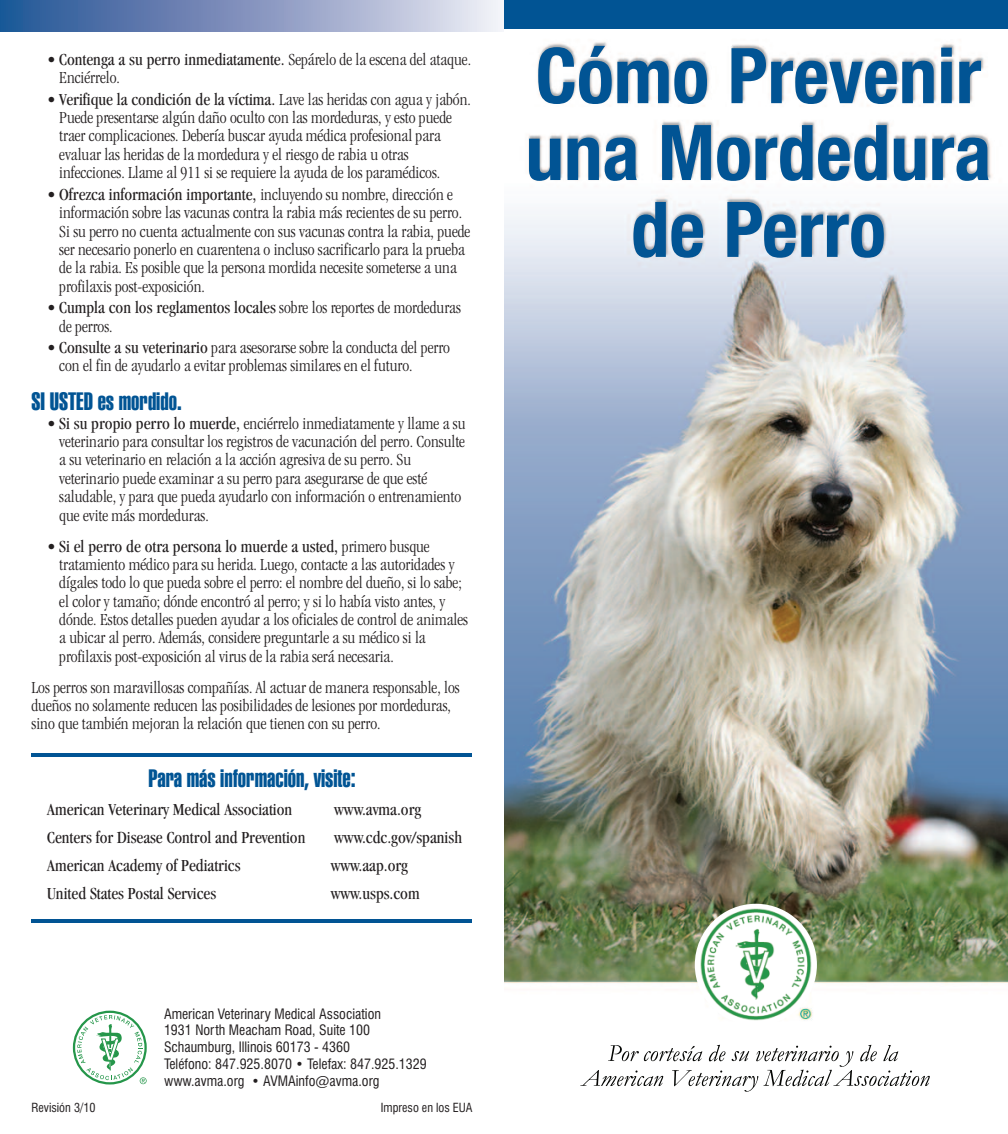
<style>
.page{position:relative;width:1008px;height:1134px;background:#fff}
.page>*{position:absolute;margin:0;border:0;box-sizing:border-box;transform-origin:0 0}
.t1{font:24.5px "Swiss 911 BT Extra Compressed";color:#015494}
.t2{font:300 condensed 17.5px/18.4px "Garamond";color:#231f20}
.t3{font:condensed 17.5px "Garamond";color:#231f20}
.t4{font:condensed 14px/16.8px "Swiss 721 BT";color:#231f20}
.t5{font:condensed 12.25px "Swiss 721 BT";color:#231f20}
.s1{font-weight:400}
</style>
<div class="page">
<div style="left:0;top:0;width:515px;height:32px;background:linear-gradient(to right,#204d92,#f3ebf5)"></div>
<img style="left:504px;top:28px;width:504px;height:1064px">
<img style="left:695px;top:904px;width:122px;height:122px;border-radius:50%">
<div style="left:504px;top:0;width:504px;height:28px;background:#015494"></div>
<img style="left:608px;top:1045px;width:43px;height:16px">
<svg style="left:889px;top:1051px;width:9px;height:10px"></svg>
<img style="left:580px;top:1070px;width:36px;height:16px">
<img style="left:884px;top:1071px;width:28px;height:15px">
<img style="left:538px;top:46px;width:253px;height:58px">
<img style="left:529px;top:125px;width:308px;height:56px">
<img style="left:633px;top:202px;width:250px;height:56px">
<div style="left:73px;top:1011px;width:74px;height:74px;border:2px solid #25964a;border-radius:50%"></div>
<svg style="left:77px;top:1015px;width:70px;height:69px"></svg>
<hr style="left:32px;top:754px;width:440px;height:3px;background:#015494">
<hr style="left:32px;top:920px;width:440px;height:3px;background:#015494">
<p class="t2" style="left:59px;top:51px;width:413px;text-indent:-12px">• <span class="s1">Contenga a su perro inmediatamente.</span> Sepárelo de la escena del ataque.<br>Enciérrelo.</p>
<p class="t2" style="left:59px;top:91px;width:413px;text-indent:-12px">• <span class="s1">Verifique la condición de la víctima.</span> Lave las heridas con agua y jabón.<br>Puede presentarse algún daño oculto con las mordeduras, y esto puede traer complicaciones. Debería buscar ayuda médica profesional para evaluar las heridas de la mordedura y el riesgo de rabia u otras infecciones. Llame al 911 si se requiere la ayuda de los paramédicos.</p>
<p class="t2" style="left:59px;top:186px;width:413px;text-indent:-12px">• <span class="s1">Ofrezca información importante,</span> incluyendo su nombre, dirección e información sobre las vacunas contra la rabia más recientes de su perro.<br>Si su perro no cuenta actualmente con sus vacunas contra la rabia, puede ser necesario ponerlo en cuarentena o incluso sacrificarlo para la prueba de la rabia. Es posible que la persona mordida necesite someterse a una profilaxis post-exposición.</p>
<p class="t2" style="left:59px;top:300px;width:403px;text-indent:-12px">• <span class="s1">Cumpla con los reglamentos locales</span> sobre los reportes de mordeduras de perros.</p>
<p class="t2" style="left:59px;top:340px;width:392px;text-indent:-12px">• <span class="s1">Consulte a su veterinario</span> para asesorarse sobre la conducta del perro con el fin de ayudarlo a evitar problemas similares en el futuro.</p>
<h1 class="t1" style="left:32px;top:393px;width:152px">SI USTED es mordido.</h1>
<p class="t2" style="left:59px;top:415px;width:408px;text-indent:-12px">• <span class="s1">Si su propio perro lo muerde,</span> enciérrelo inmediatamente y llame a su veterinario para consultar los registros de vacunación del perro. Consulte a su veterinario en relación a la acción agresiva de su perro. Su veterinario puede examinar a su perro para asegurarse de que esté saludable, y para que pueda ayudarlo con información o entrenamiento que evite más mordeduras.</p>
<p class="t2" style="left:59px;top:538px;width:410px;text-indent:-12px">• <span class="s1">Si el perro de otra persona lo muerde a usted,</span> primero busque tratamiento médico para su herida. Luego, contacte a las autoridades y dígales todo lo que pueda sobre el perro: el nombre del dueño, si lo sabe; el color y tamaño; dónde encontró al perro; y si lo había visto antes, y dónde. Estos detalles pueden ayudar a los oficiales de control de animales a ubicar al perro. Además, considere preguntarle a su médico si la profilaxis post-exposición al virus de la rabia será necesaria.</p>
<p class="t2" style="left:31px;top:679px;width:430px">Los perros son maravillosas compañías. Al actuar de manera responsable, los dueños no solamente reducen las posibilidades de lesiones por mordeduras, sino que también mejoran la relación que tienen con su perro.</p>
<h1 class="t1" style="left:148px;top:770px;width:209px">Para más información, visite:</h1>
<p class="t3" style="left:47px;top:803px;width:247px">American Veterinary Medical Association</p>
<p class="t3" style="left:334px;top:803px;width:89px">www.avma.org</p>
<p class="t3" style="left:47px;top:831px;width:260px">Centers for Disease Control and Prevention</p>
<p class="t3" style="left:334px;top:831px;width:129px">www.cdc.gov/spanish</p>
<p class="t3" style="left:47px;top:858px;width:195px">American Academy of Pediatrics</p>
<p class="t3" style="left:331px;top:858px;width:79px">www.aap.org</p>
<p class="t3" style="left:47px;top:886px;width:171px">United States Postal Services</p>
<p class="t3" style="left:331px;top:886px;width:91px">www.usps.com</p>
<p class="t4" style="left:164px;top:1006px;width:264px">American Veterinary Medical Association<br>1931 North Meacham Road, Suite 100<br>Schaumburg, Illinois 60173 - 4360<br>Teléfono: 847.925.8070 • Telefax: 847.925.1329 www.avma.org • AVMAinfo@avma.org</p>
<p class="t5" style="left:32px;top:1103px;width:66px">Revisión 3/10</p>
<p class="t5" style="left:381px;top:1103px;width:93px">Impreso en los EUA</p>
</div>
